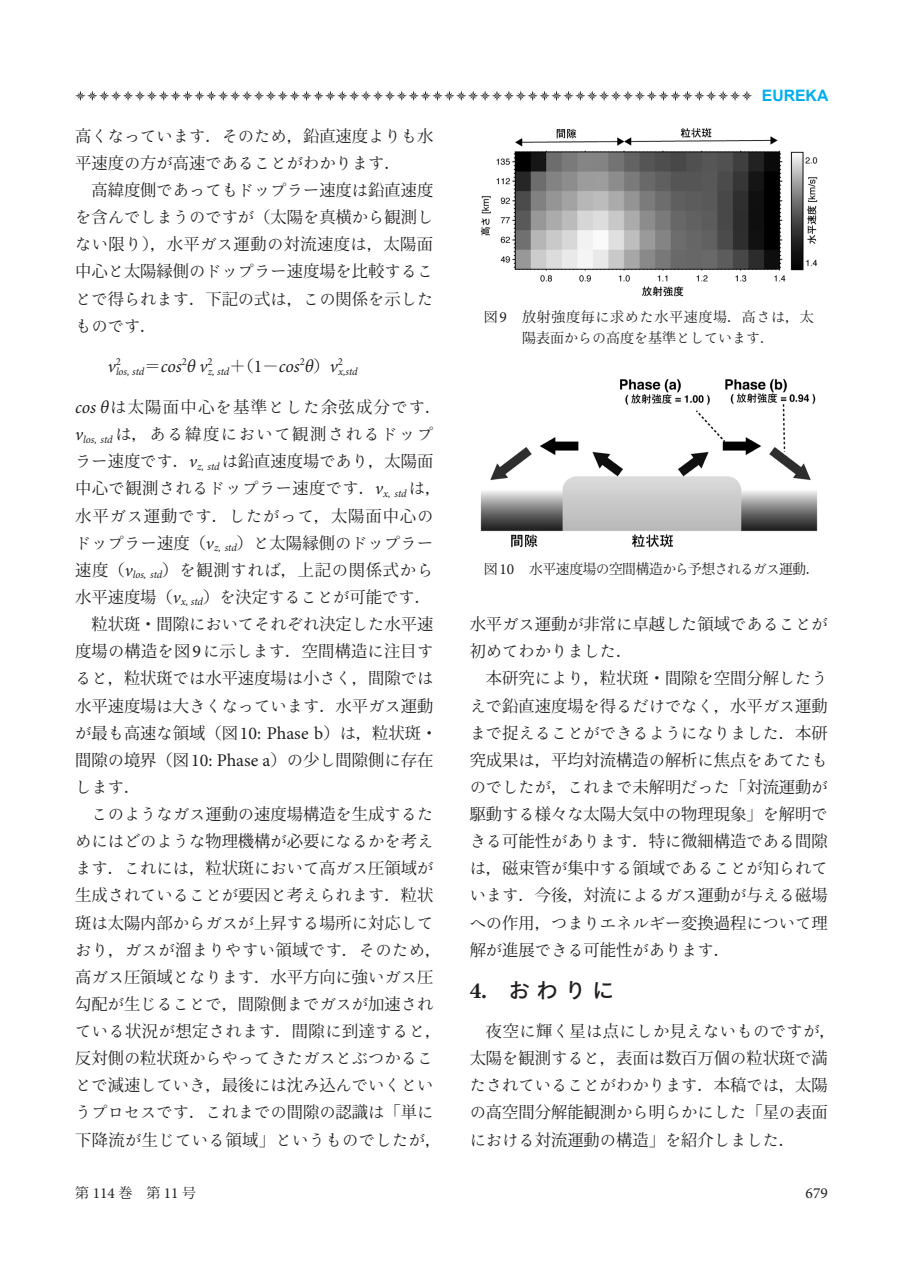
<style>
.page{position:relative;width:903px;height:1275px;background:#fff}
.page>*{position:absolute;margin:0;border:0;box-sizing:border-box;transform-origin:0 0}
.t1{font:500 21px "Ryo Gothic Plus N";color:#231f20}
.t2{font:italic 17.85px "Minion Pro";color:#231f20}
.t3{font:16.28px/27.1px "Ryo Text Plus N";color:#231f20}
.t4{font:16.28px/27.1px "Koz Min Pro";color:#231f20}
.t5{font:16.28px "Ryo Text Plus N";letter-spacing:.025em;color:#231f20}
.t6{font:16.28px "Ryo Text Plus N";letter-spacing:.095em;color:#231f20}
.t7{font:16.28px "Koz Min Pro";letter-spacing:.08em;color:#231f20}
.t8{font:16.28px "Ryo Text Plus N";letter-spacing:.03em;color:#231f20}
.t9{font:16.28px "Koz Min Pro";letter-spacing:.055em;color:#231f20}
.t10{font:700 15.75px "Arial";color:#00aeef}
.t11{font:15.4px "Minion Pro";color:#231f20}
.t12{font:14px "Koz Min Pro";letter-spacing:-.02em;color:#231f20}
.t13{font:14px "Koz Min Pro";letter-spacing:.05em;color:#231f20}
.t14{font:14px "Ryo Text Plus N";color:#231f20}
.t15{font:italic 10.67px "Minion Pro";letter-spacing:-.01em;color:#231f20}
.s1{font-family:"Koz Min Pro"}
.s2{font-family:"Ryo Text Plus N"}
.s3{font-family:"Minion Pro";font-style:italic;font-size:17.85px}
.s4{font-family:"Minion Pro";font-size:17.85px}
.s5{font-family:"Minion Pro";font-size:15.4px}
.s6{font-family:"Minion Pro";font-weight:700;font-size:23.1px}
</style>
<div class="page">
<img style="left:480px;top:127px;width:337px;height:169px">
<img style="left:480px;top:379px;width:337px;height:169px">
<svg style="left:75px;top:91px;width:677px;height:10px"></svg>
<p class="t3" style="left:75px;top:122px;width:360px"><span class="s1">高</span>くなっています<span class="s1">．</span>そのため<span class="s1">，鉛直速度</span>よりも<span class="s1">水平速度</span>の<span class="s1">方</span>が<span class="s1">高速</span>であることがわかります<span class="s1">．</span></p>
<p class="t3" style="left:75px;top:177px;width:360px;text-align:right"><span class="s1">高緯度側</span>であってもドップラー<span class="s1">速度</span>は<span class="s1">鉛直速度</span>を<span class="s1">含</span>んでしまうのですが<span class="s1">（太陽</span>を<span class="s1">真横</span>から<span class="s1">観測</span>し</p>
<p class="t4" style="left:75px;top:230px;width:360px"><span class="s2">ない</span>限<span class="s2">り</span>），水平<span class="s2">ガス</span>運動<span class="s2">の</span>対流速度<span class="s2">は</span>，太陽面中心<span class="s2">と</span>太陽縁側<span class="s2">のドップラー</span>速度場<span class="s2">を</span>比較<span class="s2">するこ</span></p>
<p class="t3" style="left:75px;top:285px;width:360px">とで<span class="s1">得</span>られます<span class="s1">．下記</span>の<span class="s1">式</span>は<span class="s1">，</span>この<span class="s1">関係</span>を<span class="s1">示</span>したものです<span class="s1">．</span></p>
<p class="t2" style="left:108px;top:354px;width:15px">v<sup>2</sup></p>
<p class="t15" style="left:116px;top:364px;width:98px">los, std<sup>＝</sup><sup>cos</sup><sup>2</sup><sup>θ</sup> <sup>v</sup><sup>2</sup></p>
<p class="t15" style="left:208px;top:364px;width:137px">z, std<sup>＋（</sup><sup>1</sup><sup>－</sup><sup>cos</sup><sup>2</sup><sup>θ</sup><sup>）</sup><sup>v</sup><sup>2</sup></p>
<p class="t15" style="left:338px;top:364px;width:21px">x,std</p>
<p class="t7" style="left:75px;top:396px;width:368px"><span class="s3">cos θ</span><span class="s2">は</span>太陽面中心<span class="s2">を</span>基準<span class="s2">とした</span>余弦成分<span class="s2">です</span>．</p>
<p class="t6" style="left:75px;top:424px;width:360px"><span class="s3">v</span><sub>los,</sub> <sub>std</sub>は<span class="s1">，</span>ある<span class="s1">緯度</span>において<span class="s1">観測</span>されるドップ</p>
<p class="t4" style="left:75px;top:447px;width:360px"><span class="s2">ラー</span>速度<span class="s2">です</span>．<span class="s3">v</span><sub>z,</sub> <sub>std</sub> <span class="s2">は</span>鉛直速度場<span class="s2">であり</span>，太陽面</p>
<p class="t5" style="left:75px;top:478px;width:368px"><span class="s1">中心</span>で<span class="s1">観測</span>されるドップラー<span class="s1">速度</span>です<span class="s1">．</span><span class="s3">v</span><sub>x,</sub> <sub>std</sub> は<span class="s1">，</span></p>
<p class="t9" style="left:75px;top:504px;width:360px">水平<span class="s2">ガス</span>運動<span class="s2">です</span>．<span class="s2">したがって</span>，太陽面中心<span class="s2">の</span></p>
<p class="t3" style="left:75px;top:529px;width:360px">ドップラー<span class="s1">速度（</span><span class="s3">v</span><sub>z,</sub> <sub>std</sub><span class="s1">）</span>と<span class="s1">太陽縁側</span>のドップラー</p>
<p class="t4" style="left:75px;top:556px;width:360px">速度（<span class="s3">v</span><sub>los,</sub> <sub>std</sub>）<span class="s2">を</span>観測<span class="s2">すれば</span>，上記<span class="s2">の</span>関係式<span class="s2">から</span></p>
<p class="t4" style="left:75px;top:583px;width:357px">水平速度場（<span class="s3">v</span><sub>x,</sub> <sub>std</sub>）<span class="s2">を</span>決定<span class="s2">することが</span>可能<span class="s2">です</span>．</p>
<p class="t4" style="left:91px;top:610px;width:343px">粒状斑・間隙<span class="s2">においてそれぞれ</span>決定<span class="s2">した</span>水平速</p>
<p class="t4" style="left:75px;top:637px;width:360px">度場<span class="s2">の</span>構造<span class="s2">を</span>図<span class="s4">9</span><span class="s2">に</span>示<span class="s2">します</span>．空間構造<span class="s2">に</span>注目<span class="s2">す</span></p>
<p class="t4" style="left:75px;top:664px;width:360px"><span class="s2">ると</span>，粒状斑<span class="s2">では</span>水平速度場<span class="s2">は</span>小<span class="s2">さく</span>，間隙<span class="s2">では</span></p>
<p class="t4" style="left:75px;top:691px;width:360px">水平速度場<span class="s2">は</span>大<span class="s2">きくなっています</span>．水平<span class="s2">ガス</span>運動</p>
<p class="t4" style="left:75px;top:718px;width:364px"><span class="s2">が</span>最<span class="s2">も</span>高速<span class="s2">な</span>領域（図<span class="s4">10: Phase b</span>）<span class="s2">は</span>，粒状斑・</p>
<p class="t4" style="left:75px;top:746px;width:360px">間隙<span class="s2">の</span>境界（図<span class="s4">10: Phase a</span>）<span class="s2">の</span>少<span class="s2">し</span>間隙側<span class="s2">に</span>存在</p>
<p class="t3" style="left:75px;top:773px;width:67px">します<span class="s1">．</span></p>
<p class="t3" style="left:91px;top:801px;width:343px">このようなガス<span class="s1">運動</span>の<span class="s1">速度場構造</span>を<span class="s1">生成</span>するた</p>
<p class="t3" style="left:75px;top:828px;width:360px">めにはどのような<span class="s1">物理機構</span>が<span class="s1">必要</span>になるかを<span class="s1">考</span>え</p>
<p class="t3" style="left:75px;top:855px;width:360px">ます<span class="s1">．</span>これには<span class="s1">，粒状斑</span>において<span class="s1">高</span>ガス<span class="s1">圧領域</span>が</p>
<p class="t3" style="left:75px;top:882px;width:360px"><span class="s1">生成</span>されていることが<span class="s1">要因</span>と<span class="s1">考</span>えられます<span class="s1">．粒状</span></p>
<p class="t4" style="left:75px;top:908px;width:360px">斑<span class="s2">は</span>太陽内部<span class="s2">からガスが</span>上昇<span class="s2">する</span>場所<span class="s2">に</span>対応<span class="s2">して</span></p>
<p class="t8" style="left:75px;top:940px;width:368px">おり<span class="s1">，</span>ガスが<span class="s1">溜</span>まりやすい<span class="s1">領域</span>です<span class="s1">．</span>そのため<span class="s1">，</span></p>
<p class="t4" style="left:75px;top:963px;width:360px">高<span class="s2">ガス</span>圧領域<span class="s2">となります</span>．水平方向<span class="s2">に</span>強<span class="s2">いガス</span>圧</p>
<p class="t3" style="left:75px;top:990px;width:368px"><span class="s1">勾配</span>が<span class="s1">生</span>じることで<span class="s1">，間隙側</span>までガスが<span class="s1">加速</span>されている<span class="s1">状況</span>が<span class="s1">想定</span>されます<span class="s1">．間隙</span>に<span class="s1">到達</span>すると<span class="s1">，反対側</span>の<span class="s1">粒状斑</span>からやってきたガスとぶつかることで<span class="s1">減速</span>していき<span class="s1">，最後</span>には<span class="s1">沈</span>み<span class="s1">込</span>んでいくというプロセスです<span class="s1">．</span>これまでの<span class="s1">間隙</span>の<span class="s1">認識</span>は<span class="s1">「単</span>に<span class="s1">下降流</span>が<span class="s1">生</span>じている<span class="s1">領域」</span>というものでしたが<span class="s1">，</span></p>
<p class="t10" style="left:762px;top:85px;width:68px">EUREKA</p>
<p class="t13" style="left:484px;top:307px;width:332px">図<span class="s5">9</span> 放射強度毎<span class="s2">に</span>求<span class="s2">めた</span>水平速度場．高<span class="s2">さは</span>，太</p>
<p class="t14" style="left:522px;top:330px;width:253px"><span class="s1">陽表面</span>からの<span class="s1">高度</span>を<span class="s1">基準</span>としています<span class="s1">．</span></p>
<p class="t12" style="left:484px;top:559px;width:337px">図 <span class="s5">10</span> 水平速度場<span class="s2">の</span>空間構造<span class="s2">から</span>予想<span class="s2">されるガス</span>運動．</p>
<p class="t3" style="left:470px;top:611px;width:360px"><span class="s1">水平</span>ガス<span class="s1">運動</span>が<span class="s1">非常</span>に<span class="s1">卓越</span>した<span class="s1">領域</span>であることが<span class="s1">初</span>めてわかりました<span class="s1">．</span></p>
<p class="t4" style="left:486px;top:664px;width:343px">本研究<span class="s2">により</span>，粒状斑・間隙<span class="s2">を</span>空間分解<span class="s2">したう</span></p>
<p class="t3" style="left:470px;top:692px;width:360px">えで<span class="s1">鉛直速度場</span>を<span class="s1">得</span>るだけでなく<span class="s1">，水平</span>ガス<span class="s1">運動</span>まで<span class="s1">捉</span>えることができるようになりました<span class="s1">．本研</span></p>
<p class="t4" style="left:470px;top:746px;width:360px">究成果<span class="s2">は</span>，平均対流構造<span class="s2">の</span>解析<span class="s2">に</span>焦点<span class="s2">をあてたも</span></p>
<p class="t3" style="left:470px;top:774px;width:360px">のでしたが<span class="s1">，</span>これまで<span class="s1">未解明</span>だった<span class="s1">「対流運動</span>が</p>
<p class="t4" style="left:470px;top:800px;width:360px">駆動<span class="s2">する</span>様々<span class="s2">な</span>太陽大気中<span class="s2">の</span>物理現象」<span class="s2">を</span>解明<span class="s2">で</span></p>
<p class="t3" style="left:470px;top:828px;width:360px;text-align:justify">きる<span class="s1">可能性</span>があります<span class="s1">．特</span>に<span class="s1">微細構造</span>である<span class="s1">間隙</span>は<span class="s1">，磁束管</span>が<span class="s1">集中</span>する<span class="s1">領域</span>であることが<span class="s1">知</span>られています<span class="s1">．今後，対流</span>によるガス<span class="s1">運動</span>が<span class="s1">与</span>える<span class="s1">磁場</span>への<span class="s1">作用，</span>つまりエネルギー<span class="s1">変換過程</span>について<span class="s1">理解</span>が<span class="s1">進展</span>できる<span class="s1">可能性</span>があります<span class="s1">．</span></p>
<p class="t1" style="left:470px;top:977px;width:146px"><span class="s6">4.</span> おわりに</p>
<p class="t5" style="left:486px;top:1021px;width:351px"><span class="s1">夜空</span>に<span class="s1">輝</span>く<span class="s1">星</span>は<span class="s1">点</span>にしか<span class="s1">見</span>えないものですが<span class="s1">，</span></p>
<p class="t4" style="left:470px;top:1044px;width:360px">太陽<span class="s2">を</span>観測<span class="s2">すると</span>，表面<span class="s2">は</span>数百万個<span class="s2">の</span>粒状斑<span class="s2">で</span>満</p>
<p class="t3" style="left:470px;top:1072px;width:360px">たされていることがわかります<span class="s1">．本稿</span>では<span class="s1">，太陽</span></p>
<p class="t4" style="left:470px;top:1098px;width:360px"><span class="s2">の</span>高空間分解能観測<span class="s2">から</span>明<span class="s2">らかにした</span>「星<span class="s2">の</span>表面</p>
<p class="t3" style="left:470px;top:1126px;width:327px">における<span class="s1">対流運動</span>の<span class="s1">構造」</span>を<span class="s1">紹介</span>しました<span class="s1">．</span></p>
<p class="t12" style="left:75px;top:1183px;width:122px">第 <span class="s5">114</span> 巻　第 <span class="s5">11</span> 号</p>
<p class="t11" style="left:805px;top:1182px;width:24px">679</p>
</div>
